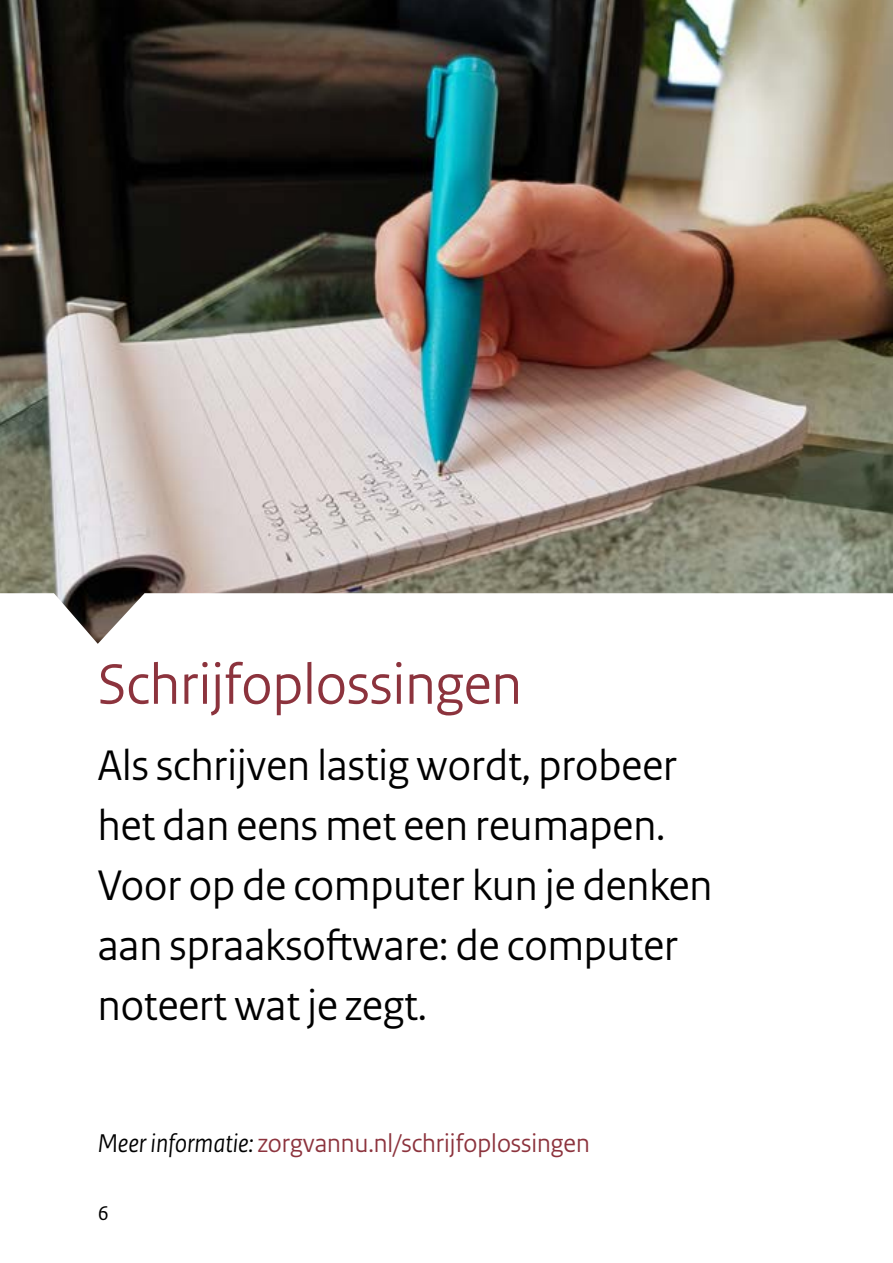
<style>
.page{position:relative;width:893px;height:1263px;background:#fff}
.page>*{position:absolute;margin:0;border:0;box-sizing:border-box;transform-origin:0 0}
.vws_05_-_Kop_niveau{font:60px "Rijksoverheid Sans Heading";color:#8c333d}
.vws_06_-_Kop_niveau{font:45px/60px "Rijksoverheid Sans Heading";color:#000}
.VWS_31_-_URL{font:27px "Rijksoverheid Sans Heading";color:#8c333d}
.t1{font:21px "Rijksoverheid Sans Text";color:#000}
.s1{font-style:italic;color:#000}
</style>
<div class="page">
<img style="left:0;top:0;width:893px;height:644px">
<p class="vws_05_-_Kop_niveau" style="left:98px;top:649px;width:426px">Schrijfoplossingen</p>
<p class="vws_06_-_Kop_niveau" style="left:98px;top:736px;width:616px">Als schrijven lastig wordt, probeer het dan eens met een reumapen.<br>Voor op de computer kun je denken aan spraaksoftware: de computer noteert wat je zegt.</p>
<p class="VWS_31_-_URL" style="left:98px;top:1128px;width:493px"><span class="s1">Meer informatie:</span> zorgvannu.nl/schrijfoplossingen</p>
<p class="t1" style="left:98px;top:1201px;width:13px">6</p>
</div>
